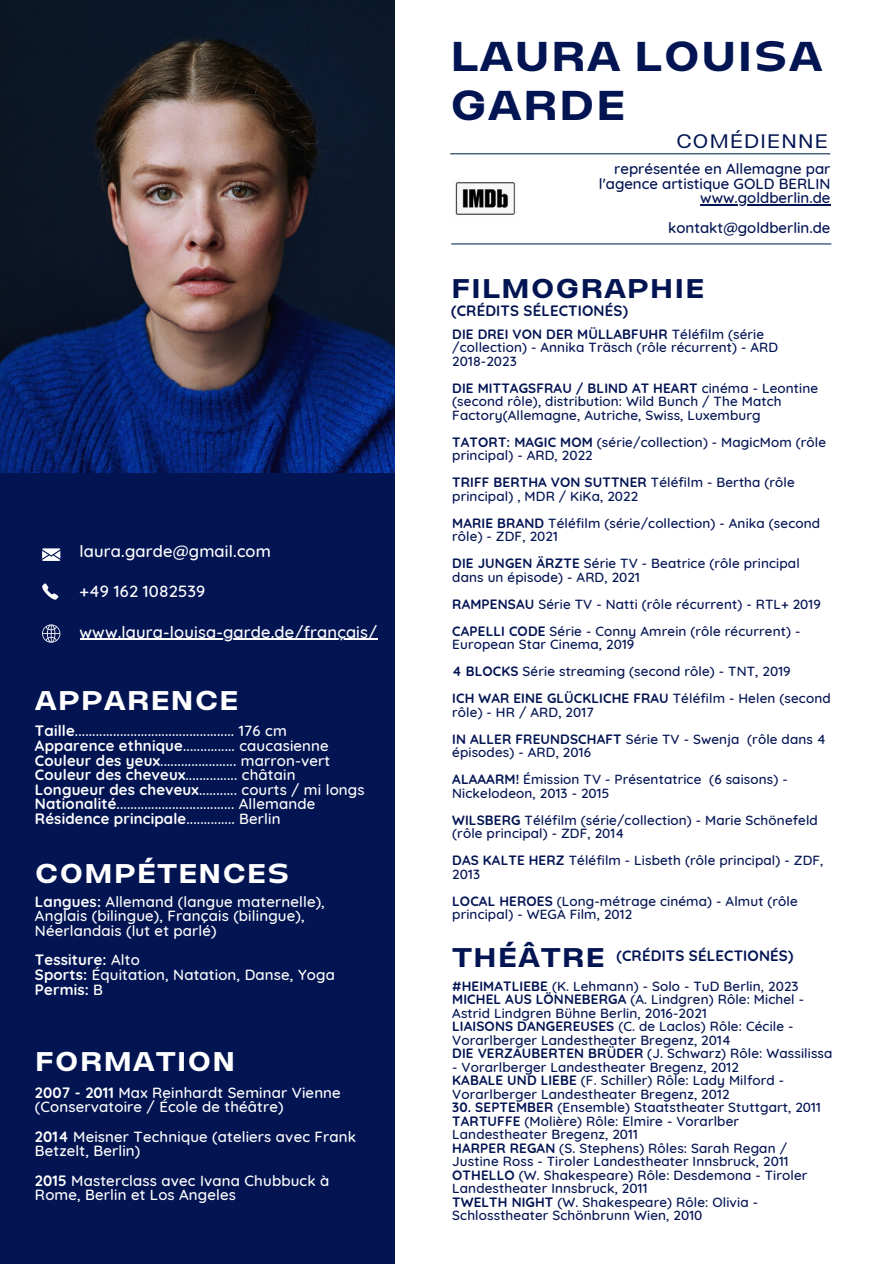
<style>
.page{position:relative;width:894px;height:1264px;background:#fff}
.page>*{position:absolute;margin:0;border:0;box-sizing:border-box;transform-origin:0 0}
.t1{font:700 expanded 41.55px/49.5px "Lazord";letter-spacing:.02em;color:#031453}
.t2{font:700 expanded 27px "Lazord";letter-spacing:.03em;color:#fff}
.t3{font:700 expanded 27px "Lazord";letter-spacing:.03em;color:#031453}
.t4{font:expanded 19.5px "Lazord";letter-spacing:.03em;color:#031453}
.t5{font:500 16.5px "Quicksand";letter-spacing:.01em;color:#fff}
.t6{font:500 15px/14.7px "Quicksand";letter-spacing:.01em;color:#fff}
.t7{font:500 15px "Quicksand";color:#031453}
.t8{font:700 15px "Quicksand";letter-spacing:.01em;color:#031453}
.t9{font:700 15px "Quicksand";letter-spacing:.01em;color:#fff}
.t10{font:500 13.5px/13.5px "Quicksand";letter-spacing:.01em;color:#031453}
.t11{font:700 13.5px "Quicksand";letter-spacing:.01em;color:#031453}
.s1{font-weight:700}
.s2{font-weight:500}
</style>
<div class="page">
<div style="left:0;top:463px;width:395px;height:800px;background:#031453"></div>
<hr style="left:80px;top:638px;width:297px;height:2px;background:#fff">
<img style="left:0;top:0;width:395px;height:472px">
<svg style="left:42px;top:548px;width:18px;height:13px"></svg>
<svg style="left:42px;top:583px;width:16px;height:16px"></svg>
<hr style="left:450px;top:153px;width:379px;height:1px;background:#10375d">
<hr style="left:451px;top:243px;width:379px;height:1px;background:#10375d">
<svg style="left:42px;top:624px;width:18px;height:18px"></svg>
<hr style="left:700px;top:204px;width:130px;height:1px;background:#031453">
<img style="left:455px;top:182px;width:61px;height:33px">
<p class="t5" style="left:80px;top:540px;width:193px">laura.garde@gmail.com</p>
<p class="t5" style="left:80px;top:580px;width:127px">+49 162 1082539</p>
<p class="t5" style="left:80px;top:621px;width:299px">www.laura-louisa-garde.de/français/</p>
<p class="t2" style="left:35px;top:687px;width:205px">APPARENCE</p>
<p class="t6" style="left:35px;top:723px;width:253px"><span class="s1">Taille</span>.............................................. 176 cm</p>
<p class="t6" style="left:35px;top:738px;width:295px"><span class="s1">Apparence ethnique</span>............... caucasienne</p>
<p class="t6" style="left:35px;top:752px;width:296px"><span class="s1">Couleur des yeux</span>...................... marron-vert</p>
<p class="t6" style="left:35px;top:767px;width:262px"><span class="s1">Couleur des cheveux</span>............... châtain</p>
<p class="t6" style="left:35px;top:781px;width:331px"><span class="s1">Longueur des cheveux</span>........... courts / mi longs</p>
<p class="t6" style="left:35px;top:796px;width:282px"><span class="s1">Nationalité</span>.................................. Allemande</p>
<p class="t6" style="left:35px;top:811px;width:247px"><span class="s1">Résidence principale</span>.............. Berlin</p>
<p class="t2" style="left:35px;top:860px;width:256px">COMPÉTENCES</p>
<p class="t6" style="left:35px;top:893px;width:291px"><span class="s1">Langues:</span> Allemand (langue maternelle),<br>Anglais (bilingue), Français (bilingue),<br>Néerlandais (lut et parlé)</p>
<p class="t9" style="left:35px;top:950px;width:106px">Tessiture: <span class="s2">Alto</span></p>
<p class="t6" style="left:35px;top:966px;width:301px"><span class="s1">Sports:</span> Équitation, Natation, Danse, Yoga</p>
<p class="t9" style="left:35px;top:979px;width:70px">Permis: <span class="s2">B</span></p>
<p class="t2" style="left:35px;top:1047px;width:202px">FORMATION</p>
<p class="t6" style="left:35px;top:1084px;width:307px"><span class="s1">2007 - 2011</span> Max Reinhardt Seminar Vienne (Conservatoire / École de théâtre)</p>
<p class="t6" style="left:35px;top:1128px;width:322px"><span class="s1">2014</span> Meisner Technique (ateliers avec Frank<br>Betzelt, Berlin)</p>
<p class="t6" style="left:35px;top:1172px;width:296px"><span class="s1">2015</span> Masterclass avec Ivana Chubbuck à<br>Rome, Berlin et Los Angeles</p>
<p class="t1" style="left:450px;top:31px;width:374px">LAURA LOUISA<br>GARDE</p>
<p class="t4" style="left:676px;top:131px;width:153px">COMÉDIENNE</p>
<p class="t7" style="left:614px;top:159px;width:217px">représentée en Allemagne par</p>
<p class="t7" style="left:598px;top:174px;width:233px">l'agence artistique GOLD BERLIN</p>
<p class="t7" style="left:700px;top:188px;width:132px">www.goldberlin.de</p>
<p class="t7" style="left:668px;top:217px;width:164px">kontakt@goldberlin.de</p>
<p class="t3" style="left:451px;top:275px;width:255px">FILMOGRAPHIE</p>
<p class="t8" style="left:451px;top:301px;width:178px">(CRÉDITS SÉLECTIONÉS)</p>
<p class="t10" style="left:452px;top:327px;width:327px"><span class="s1">DIE DREI VON DER MÜLLABFUHR</span> Téléfilm (série /collection) - Annika Träsch (rôle récurrent) - ARD<br>2018-2023</p>
<p class="t11" style="left:452px;top:379px;width:367px">DIE MITTAGSFRAU / BLIND AT HEART <span class="s2">cinéma - Leontine</span></p>
<p class="t10" style="left:452px;top:394px;width:331px">(second rôle), distribution: Wild Bunch / The Match<br>Factory(Allemagne, Autriche, Swiss, Luxemburg</p>
<p class="t10" style="left:452px;top:435px;width:375px"><span class="s1">TATORT: MAGIC MOM</span> (série/collection) - MagicMom (rôle principal) - ARD, 2022</p>
<p class="t10" style="left:452px;top:475px;width:344px"><span class="s1">TRIFF BERTHA VON SUTTNER</span> Téléfilm - Bertha (rôle principal) , MDR / KiKa, 2022</p>
<p class="t10" style="left:452px;top:516px;width:369px"><span class="s1">MARIE BRAND</span> Téléfilm (série/collection) - Anika (second rôle) - ZDF, 2021</p>
<p class="t10" style="left:452px;top:556px;width:349px"><span class="s1">DIE JUNGEN ÄRZTE</span> Série TV - Beatrice (rôle principal dans un épisode) - ARD, 2021</p>
<p class="t10" style="left:452px;top:597px;width:370px"><span class="s1">RAMPENSAU</span> Série TV - Natti (rôle récurrent) - RTL+ 2019</p>
<p class="t10" style="left:452px;top:624px;width:349px"><span class="s1">CAPELLI CODE</span> Série - Conny Amrein (rôle récurrent) -<br>European Star Cinema, 2019</p>
<p class="t10" style="left:452px;top:664px;width:340px"><span class="s1">4 BLOCKS</span> Série streaming (second rôle) - TNT, 2019</p>
<p class="t10" style="left:452px;top:691px;width:380px"><span class="s1">ICH WAR EINE GLÜCKLICHE FRAU</span> Téléfilm - Helen (second rôle) - HR / ARD, 2017</p>
<p class="t10" style="left:452px;top:732px;width:375px"><span class="s1">IN ALLER FREUNDSCHAFT</span> Série TV - Swenja (rôle dans 4 épisodes) - ARD, 2016</p>
<p class="t10" style="left:452px;top:772px;width:337px"><span class="s1">ALAAARM!</span> Émission TV - Présentatrice (6 saisons) -<br>Nickelodeon, 2013 - 2015</p>
<p class="t10" style="left:452px;top:813px;width:367px"><span class="s1">WILSBERG</span> Téléfilm (série/collection) - Marie Schönefeld (rôle principal) - ZDF, 2014</p>
<p class="t10" style="left:452px;top:853px;width:372px"><span class="s1">DAS KALTE HERZ</span> Téléfilm - Lisbeth (rôle principal) - ZDF,<br>2013</p>
<p class="t10" style="left:452px;top:894px;width:347px"><span class="s1">LOCAL HEROES</span> (Long-métrage cinéma) - Almut (rôle principal) - WEGA Film, 2012</p>
<p class="t3" style="left:452px;top:944px;width:154px">THÉÂTRE</p>
<p class="t8" style="left:616px;top:946px;width:178px">(CRÉDITS SÉLECTIONÉS)</p>
<p class="t10" style="left:452px;top:978px;width:348px"><span class="s1">#HEIMATLIEBE</span> (K. Lehmann) - Solo - TuD Berlin, 2023</p>
<p class="t10" style="left:452px;top:992px;width:353px"><span class="s1">MICHEL AUS LÖNNEBERGA</span> (A. Lindgren) Rôle: Michel -<br>Astrid Lindgren Bühne Berlin, 2016-2021</p>
<p class="t10" style="left:452px;top:1019px;width:342px"><span class="s1">LIAISONS DANGEREUSES</span> (C. de Laclos) Rôle: Cécile -<br>Vorarlberger Landestheater Bregenz, 2014</p>
<p class="t10" style="left:452px;top:1046px;width:381px"><span class="s1">DIE VERZAUBERTEN BRÜDER</span> (J. Schwarz) Rôle: Wassilissa</p>
<p class="t10" style="left:452px;top:1059px;width:288px">- Vorarlberger Landestheater Bregenz, 2012</p>
<p class="t10" style="left:452px;top:1073px;width:333px"><span class="s1">KABALE UND LIEBE</span> (F. Schiller) Rôle: Lady Milford -<br>Vorarlberger Landestheater Bregenz, 2012</p>
<p class="t10" style="left:452px;top:1100px;width:370px"><span class="s1">30. SEPTEMBER</span> (Ensemble) Staatstheater Stuttgart, 2011</p>
<p class="t10" style="left:452px;top:1113px;width:288px"><span class="s1">TARTUFFE</span> (Molière) Rôle: Elmire - Vorarlber<br>Landestheater Bregenz, 2011</p>
<p class="t10" style="left:452px;top:1140px;width:338px"><span class="s1">HARPER REGAN</span> (S. Stephens) Rôles: Sarah Regan /<br>Justine Ross - Tiroler Landestheater Innsbruck, 2011</p>
<p class="t10" style="left:452px;top:1167px;width:356px"><span class="s1">OTHELLO</span> (W. Shakespeare) Rôle: Desdemona - Tiroler<br>Landestheater Innsbruck, 2011</p>
<p class="t10" style="left:452px;top:1194px;width:307px"><span class="s1">TWELTH NIGHT</span> (W. Shakespeare) Rôle: Olivia -<br>Schlosstheater Schönbrunn Wien, 2010</p>
</div>
